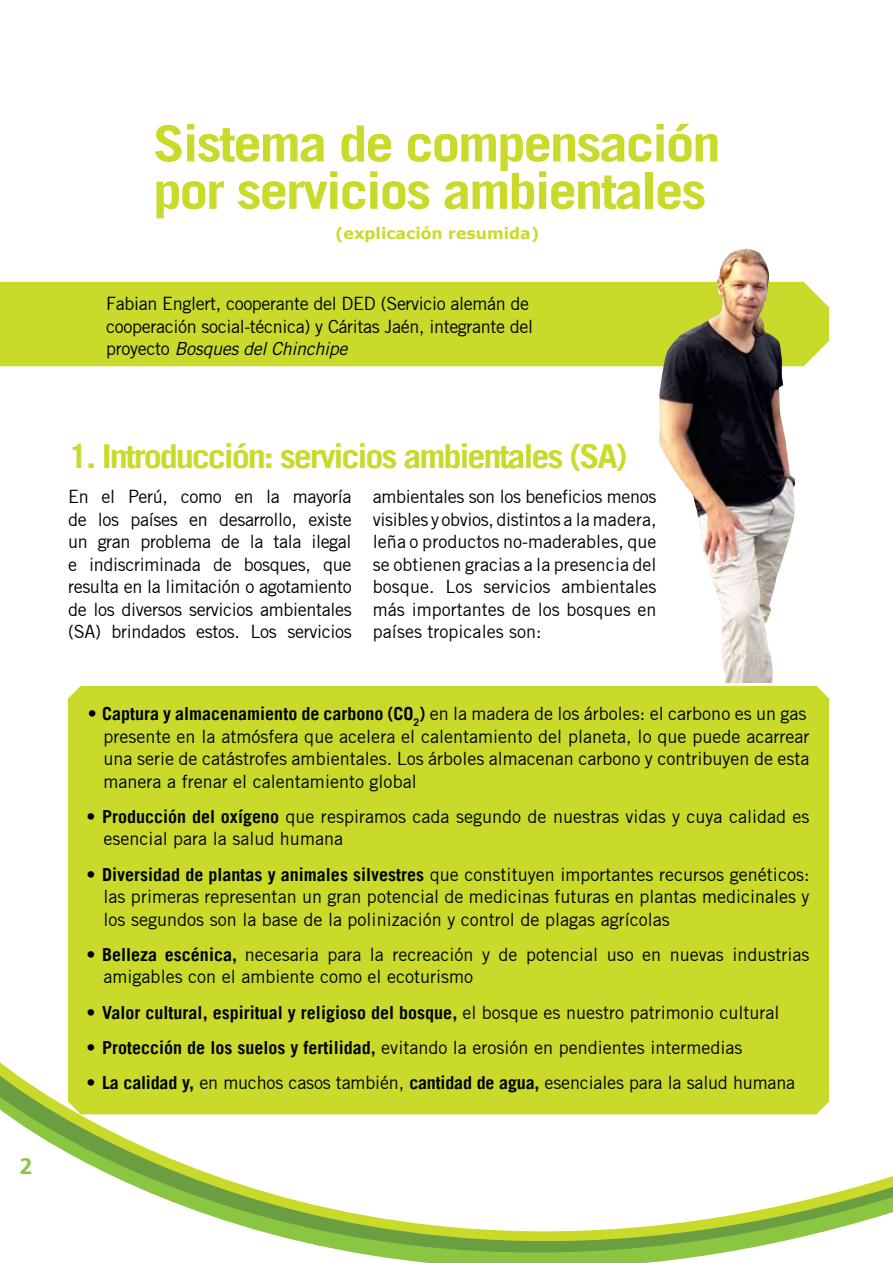
<style>
.page{position:relative;width:893px;height:1263px;background:#fff}
.page>*{position:absolute;margin:0;border:0;box-sizing:border-box;transform-origin:0 0}
.t1{font:700 49.95px/47.4px "Trade Gothic LT";letter-spacing:-.04em;color:#c9da2b;scale:1.15 1}
.t2{font:700 33px "Trade Gothic LT";letter-spacing:-.06em;color:#c9da2b;scale:1.1 1}
.t3{font:700 22.65px "Frutiger CE";color:#8ac641}
.t4{font:18px/22.5px "Trade Gothic";color:#000}
.t5{font:18px/22.5px "Trade Gothic";letter-spacing:-.02em;color:#000}
.t6{font:700 18px "Trade Gothic LT";color:#000}
.t7{font:700 15.75px "Verdana";color:#c9da2b}
.s1{font-style:italic}
.s2{font-family:"Trade Gothic LT";font-weight:700}
.s3{font-family:"Trade Gothic";font-weight:400}
</style>
<div class="page">
<svg style="left:0;top:1024px;width:892px;height:239px"></svg>
<svg style="left:892px;top:1176px;width:1px;height:37px"></svg>
<div style="left:0;top:282px;width:829px;height:84px;background:#c9da2b"></div>
<div style="left:68px;top:686px;width:761px;height:428px;background:#c9da2b"></div>
<img style="left:659px;top:252px;width:136px;height:431px">
<p class="t3" style="left:20px;top:1152px;width:14px">2</p>
<h1 class="t1" style="left:153px;top:119px;width:495px">Sistema de compensación por servicios ambientales</h1>
<p class="t7" style="left:335px;top:224px;width:206px">(explicación resumida)</p>
<p class="t5" style="left:106px;top:292px;width:428px">Fabian Englert, cooperante del DED (Servicio alemán de cooperación social-técnica) y Cáritas Jaén, integrante del proyecto <span class="s1">Bosques del Chinchipe</span></p>
<h2 class="t2" style="left:68px;top:436px;width:510px">1. Introducción: servicios ambientales (SA)</h2>
<p class="t4" style="left:68px;top:485px;width:285px;text-align:justify">En el Perú, como en la mayoría de los países en desarrollo, existe un gran problema de la tala ilegal e indiscriminada de bosques, que resulta en la limitación o agotamiento de los diversos servicios ambientales (SA) brindados estos. Los servicios</p>
<p class="t4" style="left:373px;top:485px;width:285px;text-align:justify">ambientales son los beneficios menos visibles y obvios, distintos a la madera, leña o productos no-maderables, que se obtienen gracias a la presencia del bosque. Los servicios ambientales más importantes de los bosques en países tropicales son:</p>
<p class="t4" style="left:104px;top:702px;width:707px;text-indent:-16px">• <span class="s2">Captura y almacenamiento de carbono (CO</span><sub>2</sub><span class="s2">)</span> en la madera de los árboles: el carbono es un gas presente en la atmósfera que acelera el calentamiento del planeta, lo que puede acarrear una serie de catástrofes ambientales. Los árboles almacenan carbono y contribuyen de esta manera a frenar el calentamiento global</p>
<p class="t4" style="left:104px;top:805px;width:707px;text-indent:-17px">• <span class="s2">Producción del oxígeno</span> que respiramos cada segundo de nuestras vidas y cuya calidad es esencial para la salud humana</p>
<p class="t4" style="left:104px;top:863px;width:707px;text-align:justify;text-indent:-17px">• <span class="s2">Diversidad de plantas y animales silvestres</span> que constituyen importantes recursos genéticos: las primeras representan un gran potencial de medicinas futuras en plantas medicinales y los segundos son la base de la polinización y control de plagas agrícolas</p>
<p class="t4" style="left:104px;top:943px;width:707px;text-indent:-17px">• <span class="s2">Belleza escénica,</span> necesaria para la recreación y de potencial uso en nuevas industrias amigables con el ambiente como el ecoturismo</p>
<p class="t6" style="left:87px;top:1001px;width:694px"><span class="s3">•</span> Valor cultural, espiritual y religioso del bosque, <span class="s3">el bosque es nuestro patrimonio cultural</span></p>
<p class="t4" style="left:87px;top:1036px;width:658px">• <span class="s2">Protección de los suelos y fertilidad,</span> evitando la erosión en pendientes intermedias</p>
<p class="t4" style="left:87px;top:1071px;width:710px">• <span class="s2">La calidad y,</span> en muchos casos también, <span class="s2">cantidad de agua,</span> esenciales para la salud humana</p>
</div>
